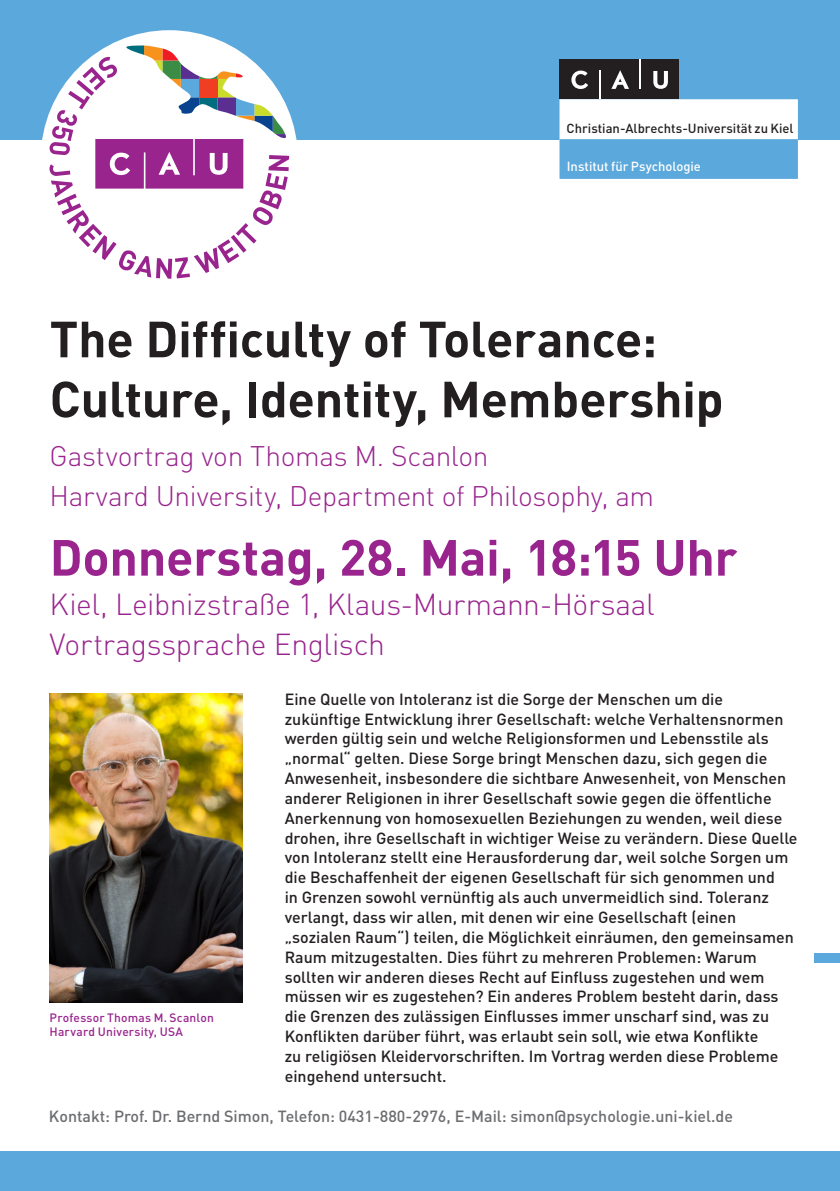
<style>
.page{position:relative;width:840px;height:1191px;background:#fff}
.page>*{position:absolute;margin:0;border:0;box-sizing:border-box;transform-origin:0 0}
.t1{font:700 50px/60px "DIN";letter-spacing:-.005em;color:#231f20}
.t2{font:700 50px "DIN";letter-spacing:-.005em;color:#99248e}
.t3{font:300 30px/39.6px "DIN";letter-spacing:-.015em;color:#99248e}
.t4{font:300 28px/39.6px "DIN";letter-spacing:-.01em;color:#99248e}
.t5{font:500 16px/19.8px "DIN";color:#231f20}
.t6{font:500 16px "DIN";color:#6c6d70}
.t7{font:500 13px "DIN";letter-spacing:-.005em;color:#231f20}
.t8{font:500 13px "DIN";color:#fff}
.t9{font:500 12px/14px "DIN";letter-spacing:.015em;color:#99248e}
</style>
<div class="page">
<img style="left:50px;top:693px;width:193px;height:309px">
<div style="left:0;top:0;width:839px;height:139px;background:#5ba8dc"></div>
<div style="left:0;top:1151px;width:839px;height:40px;background:#5ba8dc"></div>
<div style="left:814px;top:952px;width:25px;height:10px;background:#5ba8dc"></div>
<svg style="left:558px;top:60px;width:240px;height:81px"></svg>
<div style="left:559px;top:139px;width:238px;height:40px;background:#5ba8dc;border:2px solid #5ba8dc"></div>
<div style="left:41px;top:30px;width:257px;height:257px;background:#fff;border-radius:50%"></div>
<svg style="left:49px;top:45px;width:240px;height:234px"></svg>
<p class="t7" style="left:566px;top:120px;width:228px">Christian-Albrechts-Universität zu Kiel</p>
<p class="t8" style="left:566px;top:158px;width:135px">Institut für Psychologie</p>
<h1 class="t1" style="left:50px;top:307px;width:675px">The Difficulty of Tolerance:<br>Culture, Identity, Membership</h1>
<h3 class="t4" style="left:50px;top:436px;width:605px">Gastvortrag von Thomas M. Scanlon<br>Harvard University, Department of Philosophy, am</h3>
<h1 class="t2" style="left:50px;top:525px;width:688px">Donnerstag, 28. Mai, 18:15 Uhr</h1>
<h2 class="t3" style="left:50px;top:584px;width:606px">Kiel, Leibnizstraße 1, Klaus-Murmann-Hörsaal<br>Vortragssprache Englisch</h2>
<p class="t9" style="left:50px;top:1010px;width:165px">Professor Thomas M. Scanlon<br>Harvard University, USA</p>
<p class="t5" style="left:284px;top:688px;width:514px">Eine Quelle von Intoleranz ist die Sorge der Menschen um die zukünftige Entwicklung ihrer Gesellschaft: welche Verhaltensnormen werden gültig sein und welche Religionsformen und Lebensstile als „normal“ gelten. Diese Sorge bringt Menschen dazu, sich gegen die Anwesenheit, insbesondere die sichtbare Anwesenheit, von Menschen anderer Religionen in ihrer Gesellschaft sowie gegen die öffentliche Anerkennung von homosexuellen Beziehungen zu wenden, weil diese drohen, ihre Gesellschaft in wichtiger Weise zu verändern. Diese Quelle von Intoleranz stellt eine Herausforderung dar, weil solche Sorgen um die Beschaffenheit der eigenen Gesellschaft für sich genommen und<br>in Grenzen sowohl vernünftig als auch unvermeidlich sind. Toleranz verlangt, dass wir allen, mit denen wir eine Gesellschaft (einen „sozialen Raum“) teilen, die Möglichkeit einräumen, den gemeinsamen Raum mitzugestalten. Dies führt zu mehreren Problemen: Warum sollten wir anderen dieses Recht auf Einfluss zugestehen und wem müssen wir es zugestehen? Ein anderes Problem besteht darin, dass die Grenzen des zulässigen Einflusses immer unscharf sind, was zu Konflikten darüber führt, was erlaubt sein soll, wie etwa Konflikte<br>zu religiösen Kleidervorschriften. Im Vortrag werden diese Probleme eingehend untersucht.</p>
<p class="t6" style="left:49px;top:1105px;width:685px">Kontakt: Prof. Dr. Bernd Simon, Telefon: 0431-880-2976, E-Mail: simon@psychologie.uni-kiel.de</p>
</div>
